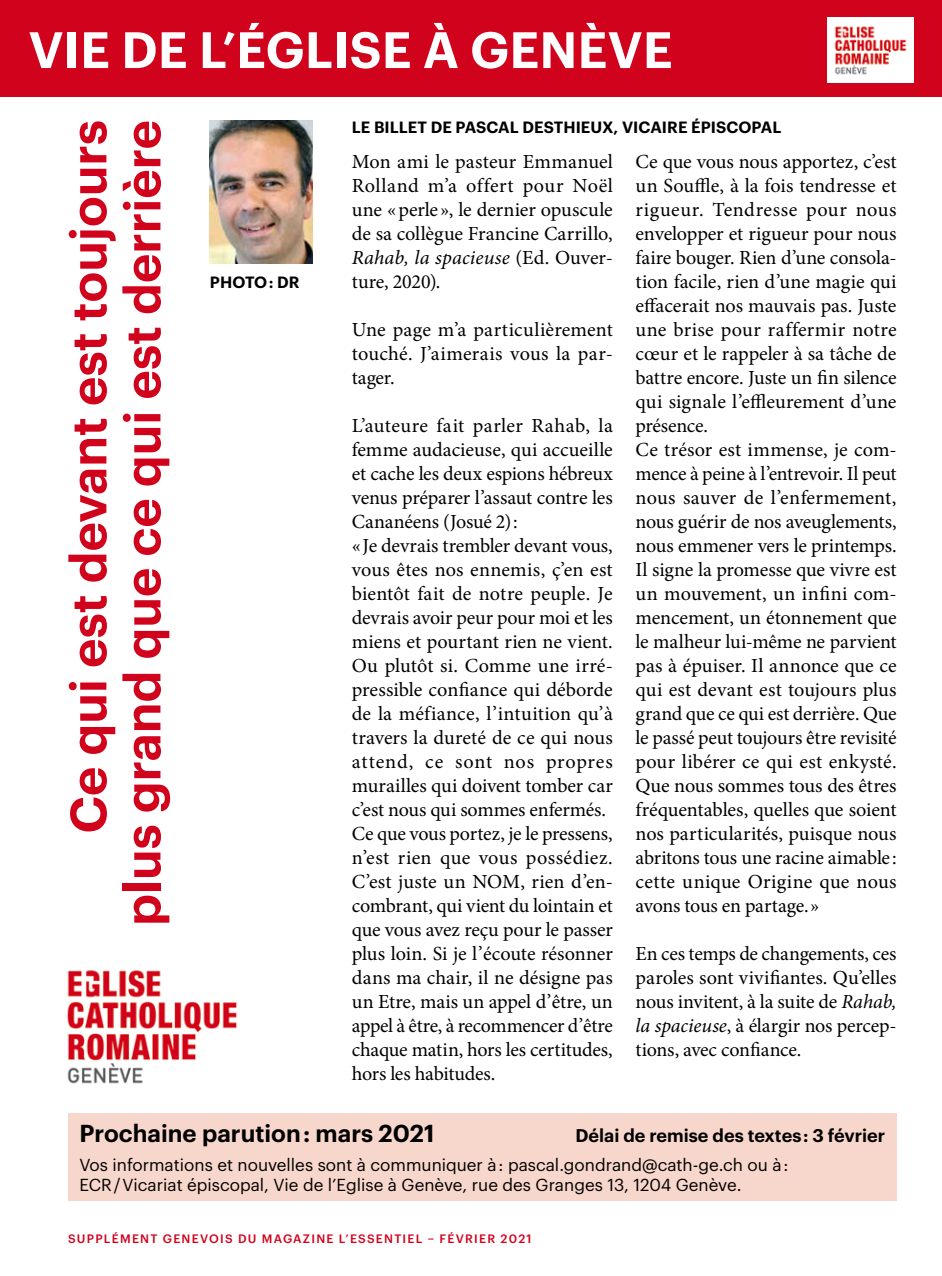
<style>
.page{position:relative;width:942px;height:1276px;background:#fff}
.page>*{position:absolute;margin:0;border:0;box-sizing:border-box;transform-origin:0 0}
.t1{font:600 50px/54px "Graphik";color:#d1021c;text-align:right}
.t2{font:600 50px "Graphik";letter-spacing:.005em;color:#fff}
.t3{font:600 24px "Graphik";color:#000}
.t4{font:20px/24px "Minion Pro";color:#000;text-align:justify}
.t5{font:600 18px "Graphik";color:#000}
.t6{font:17px/20px "Graphik";color:#000}
.t7{font:600 16px "Graphik";letter-spacing:.005em;color:#000}
.t8{font:500 12px "Graphik";letter-spacing:.105em;color:#d1021c}
.s1{font-style:italic}
</style>
<div class="page">
<div style="left:0;top:0;width:941px;height:96px;background:#d1021c"></div>
<img style="left:827px;top:18px;width:86px;height:64px">
<img style="left:210px;top:120px;width:102px;height:144px">
<img style="left:67px;top:970px;width:170px;height:114px">
<div style="left:68px;top:1113px;width:828px;height:87px;background:#f7d6cb"></div>
<h1 class="t2" style="left:28px;top:12px;width:645px">VIE DE L’ÉGLISE À GENÈVE</h1>
<h1 class="t1" style="left:57px;top:926px;width:807px;rotate:-90deg">Ce qui est devant est toujours plus grand que ce qui est derrière</h1>
<p class="t7" style="left:210px;top:270px;width:91px">PHOTO : DR</p>
<p class="t7" style="left:352px;top:115px;width:431px">LE BILLET DE PASCAL DESTHIEUX, VICAIRE ÉPISCOPAL</p>
<p class="t4" style="left:351px;top:150px;width:262px">Mon ami le pasteur Emmanuel Rolland m’a offert pour Noël une «perle», le dernier opuscule de sa collègue Francine Carrillo, <span class="s1">Rahab, la spacieuse</span> (Ed. Ouver&shy;ture, 2020).</p>
<p class="t4" style="left:351px;top:318px;width:262px">Une page m’a particulièrement touché. J’aimerais vous la par&shy;tager.</p>
<p class="t4" style="left:351px;top:414px;width:262px;text-align:left">L’auteure fait parler Rahab, la femme audacieuse, qui accueille et cache les deux espions hébreux venus préparer l’assaut contre les<br>Cananéens (Josué 2):<br>«Je devrais trembler devant vous, vous êtes nos ennemis, ç’en est bientôt fait de notre peuple. Je devrais avoir peur pour moi et les miens et pourtant rien ne vient.<br>Ou plutôt si. Comme une irré&shy;pressible confiance qui déborde de la méfiance, l’intuition qu’à travers la dureté de ce qui nous attend, ce sont nos propres murailles qui doivent tomber car c’est nous qui sommes enfermés.<br>Ce que vous portez, je le pressens, n’est rien que vous possédiez.<br>C’est juste un NOM, rien d’en&shy;combrant, qui vient du lointain et que vous avez reçu pour le passer plus loin. Si je l’écoute résonner dans ma chair, il ne désigne pas un Etre, mais un appel d’être, un appel à être, à recommencer d’être chaque matin, hors les certitudes, hors les habitudes.</p>
<p class="t4" style="left:635px;top:150px;width:262px;text-align:left">Ce que vous nous apportez, c’est un Souffle, à la fois tendresse et rigueur. Tendresse pour nous envelopper et rigueur pour nous faire bouger. Rien d’une consola&shy;tion facile, rien d’une magie qui effacerait nos mauvais pas. Juste une brise pour raffermir notre cœur et le rappeler à sa tâche de battre encore. Juste un fin silence qui signale l’effleurement d’une présence.<br>Ce trésor est immense, je com&shy;mence à peine à l’entrevoir. Il peut nous sauver de l’enfermement, nous guérir de nos aveuglements, nous emmener vers le printemps.<br>Il signe la promesse que vivre est un mouvement, un infini com&shy;mencement, un étonnement que le malheur lui-même ne parvient pas à épuiser. Il annonce que ce qui est devant est toujours plus grand que ce qui est derrière. Que le passé peut toujours être revisité pour libérer ce qui est enkysté.<br>Que nous sommes tous des êtres fréquentables, quelles que soient nos particularités, puisque nous abritons tous une racine aimable: cette unique Origine que nous avons tous en partage.»</p>
<p class="t4" style="left:635px;top:942px;width:262px">En ces temps de changements, ces paroles sont vivifiantes. Qu’elles nous invitent, à la suite de <span class="s1">Rahab, la spacieuse</span>, à élargir nos percep&shy;tions, avec confiance.</p>
<p class="t3" style="left:79px;top:1115px;width:356px">Prochaine parution : mars 2021</p>
<p class="t5" style="left:575px;top:1122px;width:311px">Délai de remise des textes : 3 février</p>
<p class="t6" style="left:79px;top:1153px;width:710px">Vos informations et nouvelles sont à communiquer à : pascal.gondrand@cath-ge.ch ou à :<br>ECR / Vicariat épiscopal, Vie de l’Eglise à Genève, rue des Granges 13, 1204 Genève.</p>
<p class="t8" style="left:68px;top:1229px;width:465px">SUPPLÉMENT GENEVOIS DU MAGAZINE L’ESSENTIEL – FÉVRIER 2021</p>
</div>
